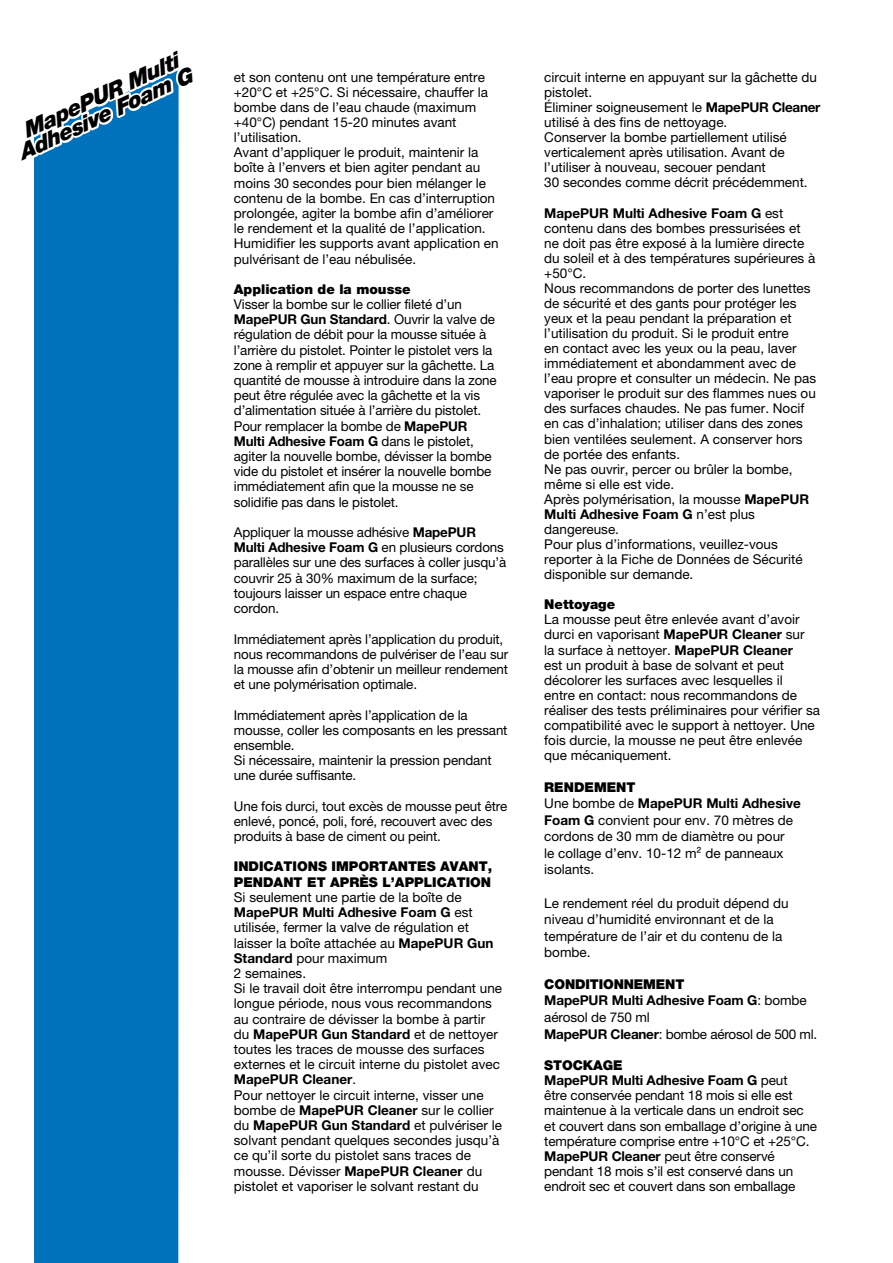
<style>
.page{position:relative;width:893px;height:1263px;background:#fff}
.page>*{position:absolute;margin:0;border:0;box-sizing:border-box;transform-origin:0 0}
.t1{font:italic 900 21.9px "Helvetica Neue LTW1 G";color:#fff}
.t2{font:italic 900 21.9px "Helvetica Neue LTW1 G";color:#000}
.t3{font:13.5px/15.1px "Helvetica Neue LTW1 G";color:#000}
.t4{font:13.5px/16.5px "Helvetica Neue LTW1 G";letter-spacing:-.02em;color:#000}
.t5{font:900 13.5px/15.1px "Helvetica Neue LTW1 G";color:#000}
.s1{font-weight:700}
.s2{font-weight:900}
</style>
<div class="page">
<div style="left:34px;top:68px;width:145px;height:1195px;background:#0072bb"></div>
<svg style="left:112px;top:90px;width:9px;height:9px"></svg>
<svg style="left:50px;top:123px;width:14px;height:13px"></svg>
<h1 class="t2" style="left:19px;top:119px;width:171px;rotate:-25deg">MapePUR Multi</h1>
<h1 class="t1" style="left:14px;top:141px;width:191px;rotate:-25deg">Adhesive Foam G</h1>
<p class="t3" style="left:234px;top:70px;width:266px">et son contenu ont une température entre +20°C et +25°C. Si nécessaire, chauffer la bombe dans de l’eau chaude (maximum +40°C) pendant 15-20 minutes avant l’utilisation.<br>Avant d’appliquer le produit, maintenir la boîte à l’envers et bien agiter pendant au moins 30 secondes pour bien mélanger le contenu de la bombe. En cas d’interruption prolongée, agiter la bombe afin d’améliorer le rendement et la qualité de l’application.<br>Humidifier les supports avant application en pulvérisant de l’eau nébulisée.</p>
<p class="t5" style="left:234px;top:282px;width:178px">Application de la mousse</p>
<p class="t3" style="left:234px;top:297px;width:264px">Visser la bombe sur le collier fileté d’un <span class="s1">MapePUR Gun Standard</span>. Ouvrir la valve de régulation de débit pour la mousse située à l’arrière du pistolet. Pointer le pistolet vers la zone à remplir et appuyer sur la gâchette. La quantité de mousse à introduire dans la zone peut être régulée avec la gâchette et la vis d’alimentation située à l’arrière du pistolet.<br>Pour remplacer la bombe de <span class="s1">MapePUR Multi Adhesive Foam G</span> dans le pistolet, agiter la nouvelle bombe, dévisser la bombe vide du pistolet et insérer la nouvelle bombe immédiatement afin que la mousse ne se solidifie pas dans le pistolet.</p>
<p class="t3" style="left:234px;top:525px;width:274px">Appliquer la mousse adhésive <span class="s1">MapePUR Multi Adhesive Foam G</span> en plusieurs cordons parallèles sur une des surfaces à coller jusqu’à couvrir 25 à 30% maximum de la surface; toujours laisser un espace entre chaque cordon.</p>
<p class="t3" style="left:234px;top:631px;width:276px">Immédiatement après l’application du produit, nous recommandons de pulvériser de l’eau sur la mousse afin d’obtenir un meilleur rendement et une polymérisation optimale.</p>
<p class="t3" style="left:234px;top:707px;width:275px">Immédiatement après l’application de la mousse, coller les composants en les pressant ensemble.<br>Si nécessaire, maintenir la pression pendant une durée suffisante.</p>
<p class="t3" style="left:234px;top:798px;width:275px">Une fois durci, tout excès de mousse peut être enlevé, poncé, poli, foré, recouvert avec des produits à base de ciment ou peint.</p>
<p class="t5" style="left:234px;top:859px;width:260px">INDICATIONS IMPORTANTES AVANT,<br>PENDANT ET APRÈS L’APPLICATION</p>
<p class="t3" style="left:234px;top:889px;width:270px">Si seulement une partie de la boîte de <span class="s1">MapePUR Multi Adhesive Foam G</span> est utilisée, fermer la valve de régulation et laisser la boîte attachée au <span class="s1">MapePUR Gun Standard</span> pour maximum<br>2 semaines.<br>Si le travail doit être interrompu pendant une longue période, nous vous recommandons au contraire de dévisser la bombe à partir du <span class="s1">MapePUR Gun Standard</span> et de nettoyer toutes les traces de mousse des surfaces externes et le circuit interne du pistolet avec <span class="s1">MapePUR Cleaner</span>.<br>Pour nettoyer le circuit interne, visser une bombe de <span class="s1">MapePUR Cleaner</span> sur le collier du <span class="s1">MapePUR Gun Standard</span> et pulvériser le solvant pendant quelques secondes jusqu’à ce qu’il sorte du pistolet sans traces de mousse. Dévisser <span class="s1">MapePUR Cleaner</span> du pistolet et vaporiser le solvant restant du</p>
<p class="t3" style="left:544px;top:70px;width:278px">circuit interne en appuyant sur la gâchette du pistolet.<br>Éliminer soigneusement le <span class="s1">MapePUR Cleaner </span>utilisé à des fins de nettoyage.<br>Conserver la bombe partiellement utilisé verticalement après utilisation. Avant de l’utiliser à nouveau, secouer pendant<br>30 secondes comme décrit précédemment.</p>
<p class="t3" style="left:544px;top:205px;width:273px"><span class="s1">MapePUR Multi Adhesive Foam G</span> est contenu dans des bombes pressurisées et ne doit pas être exposé à la lumière directe du soleil et à des températures supérieures à +50°C.<br>Nous recommandons de porter des lunettes de sécurité et des gants pour protéger les yeux et la peau pendant la préparation et l’utilisation du produit. Si le produit entre<br>en contact avec les yeux ou la peau, laver immédiatement et abondamment avec de l’eau propre et consulter un médecin. Ne pas vaporiser le produit sur des flammes nues ou des surfaces chaudes. Ne pas fumer. Nocif en cas d’inhalation; utiliser dans des zones bien ventilées seulement. A conserver hors de portée des enfants.<br>Ne pas ouvrir, percer ou brûler la bombe, même si elle est vide.<br>Après polymérisation, la mousse <span class="s1">MapePUR Multi Adhesive Foam G</span> n’est plus dangereuse.<br>Pour plus d’informations, veuillez-vous reporter à la Fiche de Données de Sécurité disponible sur demande.</p>
<p class="t5" style="left:544px;top:597px;width:73px">Nettoyage</p>
<p class="t3" style="left:544px;top:612px;width:277px">La mousse peut être enlevée avant d’avoir durci en vaporisant <span class="s1">MapePUR Cleaner</span> sur<br>la surface à nettoyer. <span class="s1">MapePUR Cleaner<br></span>est un produit à base de solvant et peut décolorer les surfaces avec lesquelles il<br>entre en contact: nous recommandons de réaliser des tests préliminaires pour vérifier sa compatibilité avec le support à nettoyer. Une fois durcie, la mousse ne peut être enlevée que mécaniquement.</p>
<p class="t3" style="left:544px;top:778px;width:258px;line-height:16.5px"><span class="s2">RENDEMENT<br></span>Une bombe de <span class="s1">MapePUR Multi Adhesive<br>Foam G</span> convient pour env. 70 mètres de cordons de 30 mm de diamètre ou pour<br>le collage d’env. 10-12 m² de panneaux isolants.</p>
<p class="t3" style="left:544px;top:894px;width:246px;line-height:16.5px">Le rendement réel du produit dépend du niveau d’humidité environnant et de la température de l’air et du contenu de la bombe.</p>
<p class="t4" style="left:544px;top:976px;width:275px"><span class="s2">CONDITIONNEMENT<br></span><span class="s1">MapePUR Multi Adhesive Foam G</span>: bombe aérosol de 750 ml<br><span class="s1">MapePUR Cleaner</span>: bombe aérosol de 500 ml.</p>
<p class="t3" style="left:544px;top:1058px;width:274px"><span class="s2">STOCKAGE<br></span><span class="s1">MapePUR Multi Adhesive Foam G</span> peut<br>être conservée pendant 18 mois si elle est maintenue à la verticale dans un endroit sec et couvert dans son emballage d’origine à une température comprise entre +10°C et +25°C.<br><span class="s1">MapePUR Cleaner</span> peut être conservé pendant 18 mois s’il est conservé dans un endroit sec et couvert dans son emballage</p>
</div>
